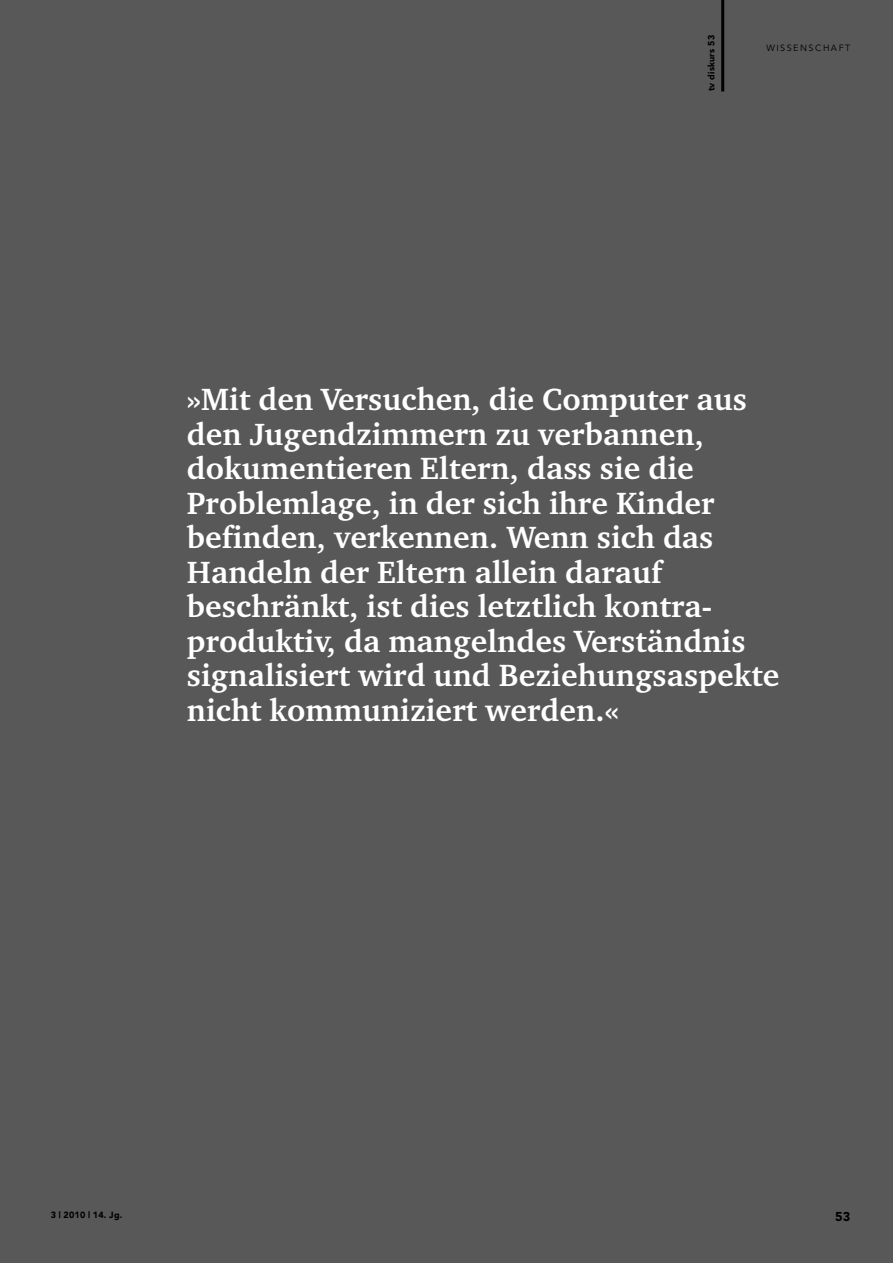
<style>
.page{position:relative;width:893px;height:1263px;background:#585858}
.page>*{position:absolute;margin:0;border:0;box-sizing:border-box;transform-origin:0 0}
.t1{font:700 31.5px/34.5px "Charter BT";letter-spacing:.005em;color:#fff}
.t2{font:900 12.75px "Avenir";color:#000}
.t3{font:900 9px "Avenir";letter-spacing:.025em;color:#000}
.t4{font:9px "Avenir";letter-spacing:.165em;color:#000}
</style>
<div class="page">
<hr style="left:721px;top:0;width:3px;height:92px;background:#000">
<p class="t3" style="left:707px;top:91px;width:58px;rotate:-90deg">tv diskurs 53</p>
<p class="t4" style="left:766px;top:44px;width:85px">WISSENSCHAFT</p>
<p class="t1" style="left:187px;top:384px;width:594px">»Mit den Versuchen, die Computer aus den Jugendzimmern zu verbannen, dokumentieren Eltern, dass sie die Problemlage, in der sich ihre Kinder befinden, verkennen. Wenn sich das Handeln der Eltern allein darauf beschränkt, ist dies letztlich kontra&shy;produktiv, da mangelndes Verständnis signalisiert wird und Beziehungsaspekte nicht kommuniziert werden.«</p>
<p class="t3" style="left:51px;top:1211px;width:73px">3 | 2010 | 14. Jg.</p>
<p class="t2" style="left:835px;top:1212px;width:17px">53</p>
</div>
